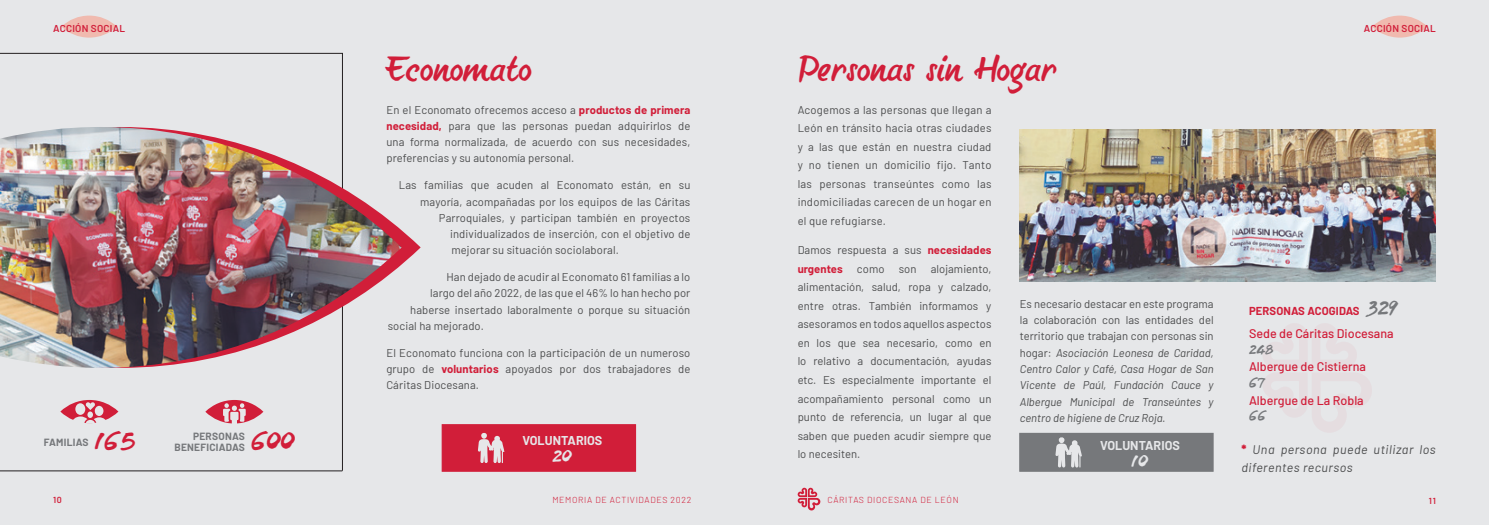
<style>
.page{position:relative;width:1489px;height:525px;background:#fff}
.page>*{position:absolute;margin:0;border:0;box-sizing:border-box;transform-origin:0 0}
.t1{font:42.5px "Hello Font ID Qing Hua Xing Kai";letter-spacing:-.01em;color:#d11e39}
.t2{font:32.5px "Hello Font ID Qing Hua Xing Kai";letter-spacing:-.01em;color:#d11e39}
.t3{font:26.25px "Hello Font ID Qing Hua Xing Kai";color:#76787b}
.t4{font:22.5px "Hello Font ID Qing Hua Xing Kai";color:#e6e7e9}
.t5{font:17.5px "Hello Font ID Qing Hua Xing Kai";color:#76787b}
.t6{font:500 12.5px "Barlow";color:#d11e39}
.t7{font:italic 12.5px/17.5px "Barlow";letter-spacing:.04em;color:#4b4c4d}
.t8{font:700 12.5px "Barlow";letter-spacing:.005em;color:#e6e7e9}
.t9{font:11.25px/18.5px "Barlow";letter-spacing:.01em;color:#4b4c4d;text-align:justify}
.t10{font:italic 11.25px/16.2px "Barlow";color:#4b4c4d;text-align:justify}
.t11{font:700 11.25px/18.5px "Barlow";letter-spacing:.005em;color:#d11e39}
.t12{font:700 10.25px "Barlow";letter-spacing:.025em;color:#76787b}
.t13{font:600 10px "Barlow";letter-spacing:.025em;color:#d11e39}
.t14{font:300 8.75px "Barlow";letter-spacing:.075em;color:#d11e39}
.t15{font:600 8.75px "Barlow";color:#d11e39}
.s1{font-weight:400;color:#4b4c4d}
.s2{font-weight:700;color:#d11e39}
.s3{font-style:normal}
.s4{font-weight:900;font-style:normal;color:#d11e39}
</style>
<div class="page">
<div style="left:0;top:0;width:1488px;height:524px;background:#e6e7e9"></div>
<svg style="left:61px;top:16px;width:56px;height:22px"></svg>
<svg style="left:797px;top:487px;width:23px;height:23px"></svg>
<svg style="left:1371px;top:16px;width:56px;height:22px"></svg>
<div style="left:441px;top:424px;width:195px;height:47px;background:#d11e39;border:1px solid #d11e39"></div>
<div style="left:1019px;top:432px;width:194px;height:39px;background:#76787b;border:1px solid #76787b"></div>
<svg style="left:478px;top:433px;width:26px;height:30px"></svg>
<svg style="left:1055px;top:437px;width:26px;height:31px"></svg>
<img style="left:1019px;top:130px;width:416px;height:152px">
<svg style="left:0;top:53px;width:342px;height:418px"></svg>
<img style="left:0;top:127px;width:401px;height:240px">
<p class="t13" style="left:53px;top:21px;width:73px">ACCIÓN SOCIAL</p>
<p class="t12" style="left:44px;top:434px;width:46px">FAMILIAS</p>
<h2 class="t2" style="left:95px;top:421px;width:42px">165</h2>
<h2 class="t2" style="left:251px;top:421px;width:46px">600</h2>
<p class="t12" style="left:193px;top:428px;width:53px">PERSONAS</p>
<p class="t12" style="left:174px;top:440px;width:72px">BENEFICIADAS</p>
<h1 class="t1" style="left:386px;top:44px;width:147px">Economato</h1>
<h1 class="t1" style="left:797px;top:44px;width:261px">Personas sin Hogar</h1>
<p class="t9" style="left:797px;top:99px;width:195px">Acogemos a las personas que llegan a León en tránsito hacia otras ciudades y a las que están en nuestra ciudad y no tienen un domicilio fijo. Tanto las personas transeúntes como las indomiciliadas carecen de un hogar en el que refugiarse.</p>
<p class="t11" style="left:797px;top:240px;width:195px"><span class="s1">Damos respuesta a sus</span> necesidades urgentes</p>
<p class="t9" style="left:386px;top:100px;width:305px;line-height:16.2px">En el Economato ofrecemos acceso a <span class="s2">productos de primera necesidad,</span> para que las personas puedan adquirirlos de una forma normalizada, de acuerdo con sus necesidades, preferencias y su autonomía personal.</p>
<p class="t9" style="left:399px;top:175px;width:293px">Las familias que acuden al Economato están, en su</p>
<p class="t9" style="left:420px;top:191px;width:271px">mayoría, acompañadas por los equipos de las Cáritas</p>
<p class="t9" style="left:439px;top:207px;width:253px">Parroquiales, y participan también en proyectos</p>
<p class="t9" style="left:450px;top:224px;width:241px">individualizados de inserción, con el objetivo de</p>
<p class="t9" style="left:451px;top:240px;width:169px">mejorar su situación sociolaboral.</p>
<p class="t9" style="left:446px;top:267px;width:245px">Han dejado de acudir al Economato 61 familias a lo</p>
<p class="t9" style="left:430px;top:283px;width:262px">largo del año 2022, de las que el 46% lo han hecho por</p>
<p class="t9" style="left:410px;top:299px;width:282px">haberse insertado laboralmente o porque su situación</p>
<p class="t9" style="left:387px;top:315px;width:98px">social ha mejorado.</p>
<p class="t9" style="left:386px;top:343px;width:305px;line-height:16.2px">El Economato funciona con la participación de un numeroso grupo de <span class="s2">voluntarios</span> apoyados por dos trabajadores de Cáritas Diocesana.</p>
<p class="t9" style="left:797px;top:258px;width:195px;text-indent:133px">alojamiento, alimentación, salud, ropa y calzado, entre otras. También informamos y asesoramos en todos aquellos aspectos en los que sea necesario, como en lo relativo a documentación, ayudas etc. Es especialmente importante el acompañamiento personal como un punto de referencia, un lugar al que saben que pueden acudir siempre que lo necesiten.</p>
<p class="t9" style="left:857px;top:258px;width:29px">como</p>
<p class="t9" style="left:898px;top:258px;width:19px">son</p>
<p class="t10" style="left:1019px;top:295px;width:195px"><span class="s3">Es necesario destacar en este programa la colaboración con las entidades del territorio que trabajan con personas sin hogar:</span> Asociación Leonesa de Caridad, Centro Calor y Café, Casa Hogar de San Vicente de Paúl, Fundación Cauce y Albergue Municipal de Transeúntes y centro de higiene de Cruz Roja.</p>
<p class="t8" style="left:522px;top:431px;width:81px">VOLUNTARIOS</p>
<h3 class="t4" style="left:552px;top:442px;width:21px">20</h3>
<p class="t8" style="left:1099px;top:436px;width:81px">VOLUNTARIOS</p>
<h3 class="t4" style="left:1131px;top:447px;width:18px">10</h3>
<p class="t13" style="left:1363px;top:21px;width:73px">ACCIÓN SOCIAL</p>
<h3 class="t3" style="left:1365px;top:293px;width:35px">329</h3>
<p class="t11" style="left:1248px;top:300px;width:112px">PERSONAS ACOGIDAS</p>
<p class="t6" style="left:1248px;top:324px;width:146px">Sede de Cáritas Diocesana</p>
<h3 class="t5" style="left:1248px;top:339px;width:26px">248</h3>
<p class="t6" style="left:1248px;top:357px;width:118px">Albergue de Cistierna</p>
<h3 class="t5" style="left:1248px;top:372px;width:18px">67</h3>
<p class="t6" style="left:1248px;top:391px;width:116px">Albergue de La Robla</p>
<h3 class="t5" style="left:1248px;top:405px;width:19px">66</h3>
<p class="t7" style="left:1241px;top:440px;width:196px"><span class="s4">*</span> Una persona puede utilizar los diferentes recursos</p>
<p class="t14" style="left:552px;top:493px;width:140px">MEMORIA DE ACTIVIDADES 2022</p>
<p class="t14" style="left:827px;top:493px;width:133px">CÁRITAS DIOCESANA DE LEÓN</p>
<p class="t15" style="left:53px;top:493px;width:10px">10</p>
<p class="t15" style="left:1428px;top:494px;width:8px">11</p>
</div>
